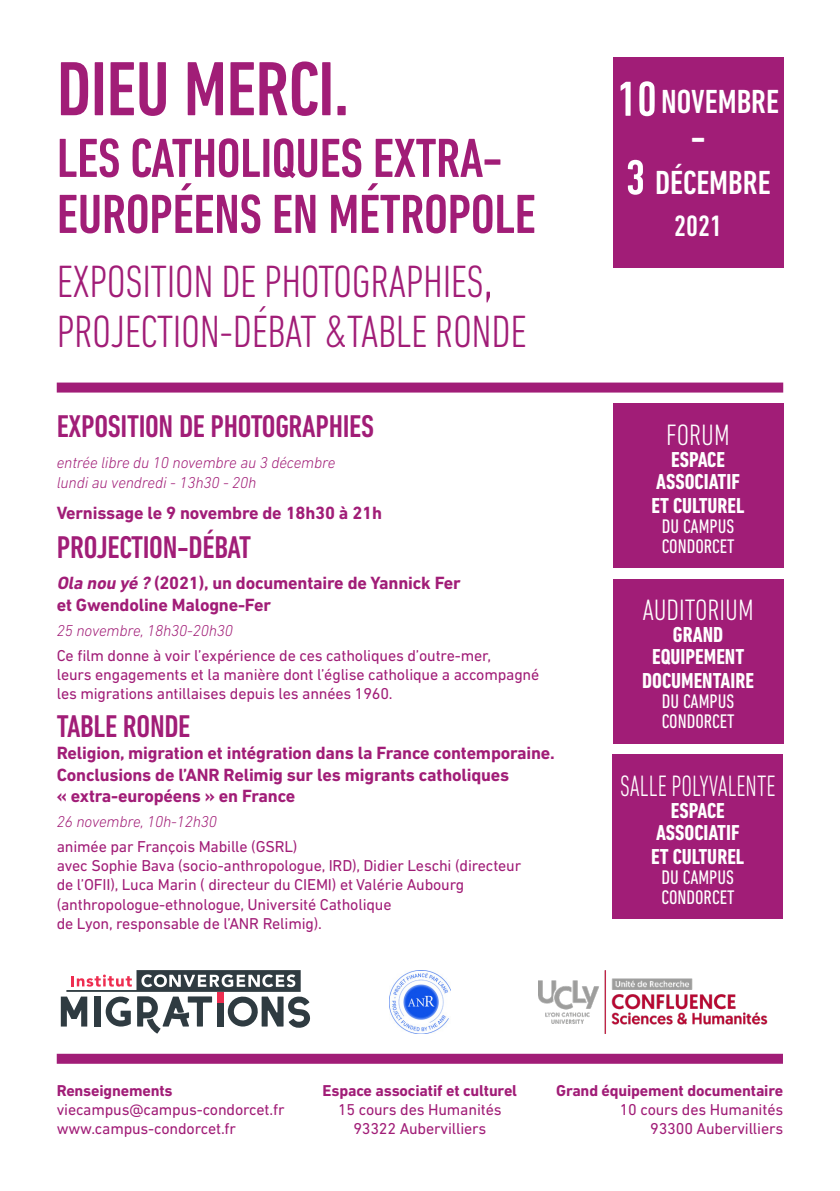
<style>
.page{position:relative;width:840px;height:1191px;background:#fff}
.page>*{position:absolute;margin:0;border:0;box-sizing:border-box;transform-origin:0 0}
.Verso_-_Titre_BOLD{font:500 condensed 78px "DIN Next LT Pro";letter-spacing:-.01em;color:#a11d77}
.Verso_-_Titre_BOLD-2{font:500 condensed 56px/56px "DIN Next LT Pro";letter-spacing:-.01em;color:#a11d77}
.Verso_-_Titre_LIGHT{font:300 condensed 46px/50px "DIN Next LT Pro";letter-spacing:-.01em;color:#a11d77}
.Date_-_Jour{font:500 condensed 42px "DIN Next LT Pro";color:#fff}
.Date_-_Jour-2{font:500 condensed 34px "DIN Next LT Pro";color:#fff}
.Date_-_Année{font:500 condensed 34px "DIN Next LT Pro";color:#fff}
.Verso_-_Info_-_BOLD{font:500 condensed 32px "DIN Next LT Pro";letter-spacing:-.01em;color:#a11d77}
.Verso_-_Date2_-_Lieu{font:300 condensed 30px "DIN Next LT Pro";color:#fff;scale:.86 1}
.Verso_-_Date2_-_Lieu-2{font:300 condensed 30px "DIN Next LT Pro";color:#fff}
.Date_-_Année-2{font:500 condensed 30px "DIN Next LT Pro";color:#fff}
.Verso_-_Date2_-_Lieu-3{font:700 condensed 22px/22px "DIN Next LT Pro";color:#fff;text-align:center}
.Verso_-_Date2_-_Lieu-4{font:condensed 20px/20px "DIN Next LT Pro";color:#fff}
.Verso_-_Info_-_BOLD-2{font:700 18px/21.6px "DIN Next LT Pro";letter-spacing:-.01em;color:#a11d77}
.Verso_-_Info_-_REGUL{font:16px/19.2px "DIN Next LT Pro";letter-spacing:-.01em;color:#a11d77}
.Verso_-_Info_-_LIGHT{font:italic 300 16px "DIN Next LT Pro";letter-spacing:-.01em;color:#a11d77}
.Verso_-_Info_-_BOLD-3{font:16px "DIN Next LT Pro";letter-spacing:-.01em;color:#a11d77}
.Verso_-_Info_-_BOLD-4{font:700 16px "DIN Next LT Pro";letter-spacing:-.01em;color:#a11d77}
.Verso_-_Info_-_MEDIU{font:16px "DIN Next LT Pro";letter-spacing:-.01em;color:#a11d77}
.s1{font-size:58px}
.s2{font-style:italic}
.s3{font-size:50px}
</style>
<div class="page">
<div style="left:612px;top:403px;width:170px;height:165px;background:#a11d77"></div>
<div style="left:57px;top:382px;width:725px;height:10px;background:#a11d77"></div>
<div style="left:57px;top:1053px;width:725px;height:10px;background:#a11d77"></div>
<div style="left:612px;top:57px;width:170px;height:210px;background:#a11d77"></div>
<svg style="left:61px;top:970px;width:249px;height:63px"></svg>
<img style="left:389px;top:970px;width:61px;height:63px">
<img style="left:538px;top:970px;width:230px;height:63px">
<div style="left:612px;top:579px;width:170px;height:164px;background:#a11d77"></div>
<div style="left:612px;top:754px;width:170px;height:165px;background:#a11d77"></div>
<p class="Verso_-_Titre_BOLD" style="left:57px;top:45px;width:294px">DIEU MERCI.</p>
<p class="Verso_-_Titre_BOLD-2" style="left:57px;top:130px;width:480px">LES CATHOLIQUES EXTRA-<br>EUROPÉENS EN MÉTROPOLE</p>
<p class="Verso_-_Titre_LIGHT" style="left:57px;top:256px;width:471px">EXPOSITION DE PHOTOGRAPHIES<span class="s1">,<br></span>PROJECTION-DÉBAT &amp;TABLE RONDE</p>
<p class="Verso_-_Info_-_BOLD" style="left:57px;top:408px;width:318px">EXPOSITION DE PHOTOGRAPHIES</p>
<p class="Verso_-_Info_-_LIGHT" style="left:57px;top:454px;width:280px">entrée libre du 10 novembre au 3 décembre</p>
<p class="Verso_-_Info_-_LIGHT" style="left:57px;top:473px;width:201px">lundi au vendredi - 13h30 - 20h</p>
<p class="Verso_-_Info_-_BOLD-2" style="left:57px;top:502px;width:326px">Vernissage le 9 novembre de 18h30 à 21h</p>
<p class="Verso_-_Info_-_BOLD" style="left:57px;top:528px;width:196px">PROJECTION-DÉBAT</p>
<p class="Verso_-_Info_-_BOLD-2" style="left:57px;top:572px;width:405px"><span class="s2">Ola nou yé ?</span> (2021), un documentaire de Yannick Fer et Gwendoline Malogne-Fer</p>
<p class="Verso_-_Info_-_LIGHT" style="left:57px;top:621px;width:178px">25 novembre, 18h30-20h30</p>
<p class="Verso_-_Info_-_REGUL" style="left:57px;top:645px;width:484px">Ce film donne à voir l’expérience de ces catholiques d’outre-mer,<br>leurs engagements et la manière dont l’église catholique a accompagné les migrations antillaises depuis les années 1960.</p>
<p class="Verso_-_Info_-_BOLD" style="left:57px;top:708px;width:135px">TABLE RONDE</p>
<p class="Verso_-_Info_-_BOLD-2" style="left:57px;top:742px;width:499px">Religion, migration et intégration dans la France contemporaine.<br>Conclusions de l’ANR Relimig sur les migrants catholiques<br>« extra-européens » en France</p>
<p class="Verso_-_Info_-_LIGHT" style="left:57px;top:812px;width:162px">26 novembre, 10h-12h30</p>
<p class="Verso_-_Info_-_REGUL" style="left:57px;top:836px;width:466px">animée par François Mabille (GSRL)<br>avec Sophie Bava (socio-anthropologue, IRD), Didier Leschi (directeur de l’OFII), Luca Marin ( directeur du CIEMI) et Valérie Aubourg (anthropologue-ethnologue, Université Catholique<br>de Lyon, responsable de l’ANR Relimig).</p>
<p class="Date_-_Jour-2" style="left:616px;top:82px;width:163px"><span class="s3">10</span> NOVEMBRE</p>
<p class="Date_-_Jour" style="left:690px;top:113px;width:17px">-</p>
<p class="Date_-_Année" style="left:625px;top:164px;width:146px"><span class="s3">3</span> DÉCEMBRE</p>
<p class="Date_-_Année-2" style="left:673px;top:209px;width:49px">2021</p>
<p class="Verso_-_Date2_-_Lieu-2" style="left:666px;top:417px;width:65px">FORUM</p>
<p class="Verso_-_Date2_-_Lieu-3" style="left:656px;top:448px;width:85px">ESPACE<br>ASSOCIATIF</p>
<p class="Verso_-_Date2_-_Lieu-3" style="left:651px;top:494px;width:95px">ET CULTUREL</p>
<p class="Verso_-_Date2_-_Lieu-4" style="left:661px;top:515px;width:74px">DU CAMPUS<br>CONDORCET</p>
<p class="Verso_-_Date2_-_Lieu-2" style="left:642px;top:593px;width:113px">AUDITORIUM</p>
<p class="Verso_-_Date2_-_Lieu-3" style="left:651px;top:623px;width:94px">GRAND<br>EQUIPEMENT</p>
<p class="Verso_-_Date2_-_Lieu-3" style="left:641px;top:669px;width:113px">DOCUMENTAIRE</p>
<p class="Verso_-_Date2_-_Lieu-4" style="left:661px;top:691px;width:74px">DU CAMPUS<br>CONDORCET</p>
<p class="Verso_-_Date2_-_Lieu" style="left:620px;top:768px;width:182px">SALLE POLYVALENTE</p>
<p class="Verso_-_Date2_-_Lieu-3" style="left:655px;top:799px;width:85px">ESPACE<br>ASSOCIATIF</p>
<p class="Verso_-_Date2_-_Lieu-3" style="left:650px;top:845px;width:95px">ET CULTUREL</p>
<p class="Verso_-_Date2_-_Lieu-4" style="left:661px;top:866px;width:74px">DU CAMPUS<br>CONDORCET</p>
<p class="Verso_-_Info_-_BOLD-4" style="left:57px;top:1081px;width:117px">Renseignements</p>
<p class="Verso_-_Info_-_MEDIU" style="left:57px;top:1100px;width:229px">viecampus@campus-condorcet.fr</p>
<p class="Verso_-_Info_-_MEDIU" style="left:57px;top:1119px;width:181px">www.campus-condorcet.fr</p>
<p class="Verso_-_Info_-_BOLD-4" style="left:322px;top:1081px;width:196px">Espace associatif et culturel</p>
<p class="Verso_-_Info_-_BOLD-3" style="left:338px;top:1100px;width:165px">15 cours des Humanités</p>
<p class="Verso_-_Info_-_BOLD-3" style="left:353px;top:1119px;width:134px">93322 Aubervilliers</p>
<p class="Verso_-_Info_-_BOLD-4" style="left:556px;top:1081px;width:228px">Grand équipement documentaire</p>
<p class="Verso_-_Info_-_BOLD-3" style="left:619px;top:1100px;width:165px">10 cours des Humanités</p>
<p class="Verso_-_Info_-_BOLD-3" style="left:650px;top:1119px;width:134px">93300 Aubervilliers</p>
</div>
